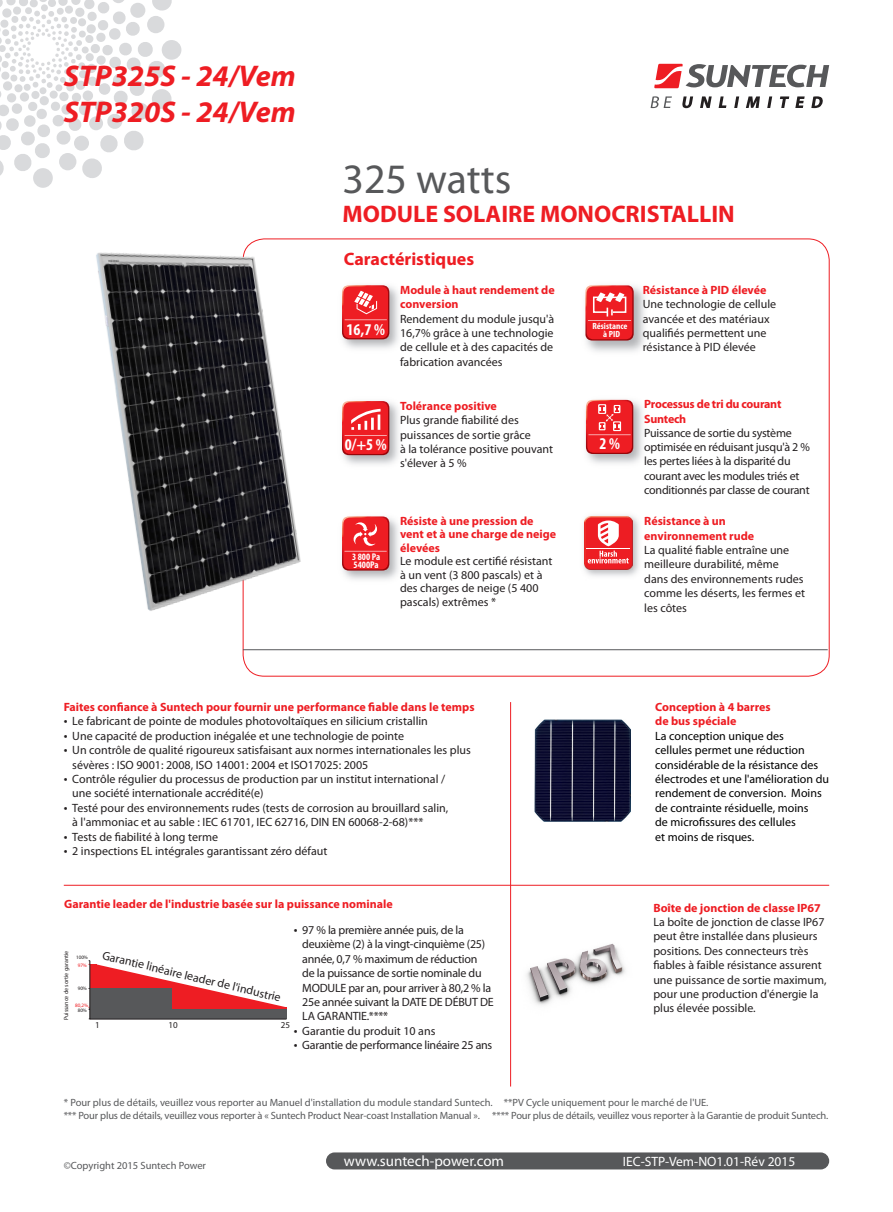
<style>
.page{position:relative;width:893px;height:1212px;background:#fff}
.page>*{position:absolute;margin:0;border:0;box-sizing:border-box;transform-origin:0 0}
.t1{font:42px "Myriad Pro";color:#57585a}
.t2{font:italic 700 30px "Myriad Pro";color:#ee1d23}
.t3{font:700 24px "Myriad Pro";color:#ee1d23}
.t4{font:700 18px "Myriad Pro";color:#ee1d23}
.t5{font:700 condensed 16.5px "Myriad Pro";color:#fff}
.t6{font:15px "Myriad Pro";color:#fff}
.t7{font:13.5px "Myriad Pro";color:#fff}
.bulleting{font:12px/14.4px "Myriad Pro";color:#231f20}
.bulleting-2{font:12px/14.4px "Myriad Pro";letter-spacing:-.02em;color:#231f20}
.t8{font:700 12px/14.4px "Myriad Pro";color:#ee1d23}
.t9{font:12px/14.4px "Myriad Pro";color:#000}
.t10{font:700 12px/14.2px "Myriad Pro";letter-spacing:-.02em;color:#ee1d23}
.t11{font:10.5px "Myriad Pro";letter-spacing:-.01em;color:#57585a}
.t12{font:700 condensed 9.75px "Myriad Pro";color:#fff}
.t13{font:700 condensed 9px "Myriad Pro";color:#fff;scale:1.05 1}
.t14{font:9px "Myriad Pro";color:#231f20}
.t15{font:6px "Myriad Pro";color:#231f20}
.t16{font:5.1px "Myriad Pro";color:#231f20}
.t17{font:5.1px "Myriad Pro";color:#ee1d23}
.s1{font-size:13.5px}
</style>
<div class="page">
<svg style="left:0;top:0;width:181px;height:188px"></svg>
<div style="left:326px;top:1152px;width:503px;height:17px;background:#57585a;border-radius:8px"></div>
<hr style="left:243px;top:649px;width:585px;height:1px;background:#57585a">
<img style="left:343px;top:286px;width:56px;height:63px">
<svg style="left:342px;top:285px;width:47px;height:54px"></svg>
<img style="left:343px;top:402px;width:56px;height:63px">
<svg style="left:342px;top:401px;width:47px;height:54px"></svg>
<img style="left:343px;top:518px;width:56px;height:62px">
<svg style="left:342px;top:516px;width:47px;height:54px"></svg>
<img style="left:585px;top:399px;width:58px;height:65px">
<svg style="left:586px;top:400px;width:47px;height:54px"></svg>
<img style="left:586px;top:286px;width:59px;height:66px">
<svg style="left:585px;top:285px;width:49px;height:55px"></svg>
<img style="left:583px;top:515px;width:56px;height:61px">
<img style="left:585px;top:516px;width:47px;height:53px">
<hr style="left:587px;top:548px;width:43px;height:1px;background:#fff">
<svg style="left:588px;top:520px;width:41px;height:43px"></svg>
<img style="left:534px;top:719px;width:96px;height:102px">
<div style="left:96px;top:1007px;width:191px;height:12px;background:#ee1d23"></div>
<div style="left:90px;top:964px;width:6px;height:55px;background:#ee1d23"></div>
<svg style="left:96px;top:964px;width:189px;height:43px"></svg>
<div style="left:90px;top:989px;width:81px;height:30px;background:#57585a"></div>
<div style="left:167px;top:1009px;width:120px;height:10px;background:#57585a"></div>
<hr style="left:90px;top:1019px;width:196px;height:1px;background:#231f20">
<hr style="left:90px;top:961px;width:1px;height:58px;background:#231f20">
<hr style="left:64px;top:885px;width:765px;height:1px;background:#ee1d23">
<hr style="left:510px;top:702px;width:1px;height:384px;background:#ee1d23">
<img style="left:526px;top:943px;width:99px;height:62px">
<img style="left:96px;top:238px;width:236px;height:386px">
<svg style="left:654px;top:64px;width:175px;height:24px"></svg>
<svg style="left:682px;top:96px;width:11px;height:12px"></svg>
<svg style="left:700px;top:96px;width:12px;height:12px"></svg>
<svg style="left:719px;top:96px;width:7px;height:12px"></svg>
<svg style="left:734px;top:96px;width:5px;height:12px"></svg>
<svg style="left:746px;top:96px;width:14px;height:12px"></svg>
<svg style="left:767px;top:96px;width:5px;height:12px"></svg>
<svg style="left:780px;top:96px;width:9px;height:12px"></svg>
<svg style="left:795px;top:96px;width:10px;height:12px"></svg>
<svg style="left:811px;top:96px;width:12px;height:12px"></svg>
<svg style="left:651px;top:96px;width:21px;height:12px"></svg>
<p class="t2" style="left:64px;top:57px;width:233px">STP325S - 24/Vem</p>
<p class="t2" style="left:64px;top:93px;width:233px">STP320S - 24/Vem</p>
<p class="t1" style="left:342px;top:153px;width:170px">325 watts</p>
<p class="t3" style="left:342px;top:198px;width:394px">MODULE SOLAIRE MONOCRISTALLIN</p>
<p class="t4" style="left:344px;top:247px;width:132px">Caractéristiques</p>
<p class="t5" style="left:347px;top:319px;width:40px">16,7 %</p>
<p class="t8" style="left:400px;top:282px;width:156px">Module à haut rendement de conversion</p>
<p class="bulleting" style="left:400px;top:311px;width:156px;text-align:justify">Rendement du module jusqu'à 16,7% grâce à une technologie de cellule et à des capacités de fabrication avancées</p>
<p class="t5" style="left:345px;top:434px;width:43px">0/+5 %</p>
<p class="t8" style="left:400px;top:398px;width:98px">Tolérance positive</p>
<p class="bulleting" style="left:400px;top:413px;width:155px">Plus grande fiabilité des puissances de sortie grâce<br>à la tolérance positive pouvant s'élever à 5 %</p>
<p class="t12" style="left:352px;top:550px;width:30px">3 800 Pa</p>
<p class="t12" style="left:354px;top:558px;width:27px">5400Pa</p>
<p class="t8" style="left:400px;top:514px;width:157px;line-height:13.5px">Résiste à une pression de vent et à une charge de neige élevées</p>
<p class="bulleting" style="left:400px;top:554px;width:154px;line-height:13.5px">Le module est certifié résistant à un vent (3 800 pascals) et à des charges de neige (5 400 pascals) extrêmes *</p>
<p class="t13" style="left:592px;top:320px;width:35px">Résistance</p>
<p class="t13" style="left:603px;top:329px;width:17px">à PID</p>
<p class="t8" style="left:643px;top:282px;width:125px">Résistance à PID élevée</p>
<p class="bulleting" style="left:643px;top:297px;width:135px">Une technologie de cellule avancée et des matériaux qualifiés permettent une résistance à PID élevée</p>
<p class="t5" style="left:599px;top:433px;width:22px">2 %</p>
<p class="t10" style="left:644px;top:397px;width:139px">Processus de tri du courant<br>Suntech</p>
<p class="bulleting-2" style="left:644px;top:425px;width:167px">Puissance de sortie du système optimisée en réduisant jusqu'à 2 % les pertes liées à la disparité du courant avec les modules triés et conditionnés par classe de courant</p>
<p class="t8" style="left:644px;top:513px;width:112px">Résistance à un environnement rude</p>
<p class="bulleting" style="left:644px;top:542px;width:162px">La qualité fiable entraîne une meilleure durabilité, même dans des environnements rudes comme les déserts, les fermes et les côtes</p>
<p class="t8" style="left:64px;top:699px;width:412px">Faites confiance à Suntech pour fournir une performance fiable dans le temps</p>
<p class="bulleting" style="left:64px;top:714px;width:366px"><span class="s1">•</span> Le fabricant de pointe de modules photovoltaïques en silicium cristallin</p>
<p class="bulleting" style="left:64px;top:728px;width:342px"><span class="s1">•</span> Une capacité de production inégalée et une technologie de pointe</p>
<p class="bulleting" style="left:72px;top:743px;width:400px;text-indent:-9px"><span class="s1">•</span> Un contrôle de qualité rigoureux satisfaisant aux normes internationales les plus sévères : ISO 9001: 2008, ISO 14001: 2004 et ISO17025: 2005</p>
<p class="bulleting" style="left:72px;top:772px;width:374px;text-indent:-9px"><span class="s1">•</span> Contrôle régulier du processus de production par un institut international / une société internationale accrédité(e)</p>
<p class="bulleting" style="left:72px;top:800px;width:377px;text-indent:-9px"><span class="s1">•</span> Testé pour des environnements rudes (tests de corrosion au brouillard salin, à l'ammoniac et au sable : IEC 61701, IEC 62716, DIN EN 60068-2-68)***</p>
<p class="bulleting" style="left:64px;top:829px;width:156px"><span class="s1">•</span> Tests de fiabilité à long terme</p>
<p class="bulleting" style="left:64px;top:844px;width:265px"><span class="s1">•</span> 2 inspections EL intégrales garantissant zéro défaut</p>
<p class="t8" style="left:64px;top:897px;width:330px">Garantie leader de l'industrie basée sur la puissance nominale</p>
<p class="bulleting-2" style="left:302px;top:922px;width:193px;text-indent:-9px"><span class="s1">•</span> 97 % la première année puis, de la deuxième (2) à la vingt-cinquième (25) année, 0,7 % maximum de réduction<br>de la puissance de sortie nominale du MODULE par an, pour arriver à 80,2 % la 25e année suivant la DATE DE DÉBUT DE LA GARANTIE.****</p>
<p class="bulleting" style="left:294px;top:1023px;width:143px"><span class="s1">•</span> Garantie du produit 10 ans</p>
<p class="bulleting-2" style="left:294px;top:1038px;width:200px"><span class="s1">•</span> Garantie de performance linéaire 25 ans</p>
<p class="t15" style="left:63px;top:1020px;width:71px;rotate:-90deg">Puissance de sortie garantie</p>
<p class="t16" style="left:76px;top:954px;width:13px">100%</p>
<p class="bulleting" style="left:105px;top:947px;width:185px;rotate:14deg">Garantie linéaire leader de l'industrie</p>
<p class="t17" style="left:78px;top:962px;width:11px">97%</p>
<p class="t16" style="left:78px;top:985px;width:11px">90%</p>
<p class="t17" style="left:75px;top:1002px;width:14px">80,2%</p>
<p class="t16" style="left:78px;top:1007px;width:11px">80%</p>
<p class="t14" style="left:95px;top:1019px;width:6px">1</p>
<p class="t14" style="left:169px;top:1019px;width:11px">10</p>
<p class="t14" style="left:281px;top:1019px;width:11px">25</p>
<p class="t8" style="left:655px;top:699px;width:117px">Conception à 4 barres de bus spéciale</p>
<p class="t9" style="left:655px;top:728px;width:175px">La conception unique des<br>cellules permet une réduction considérable de la résistance des électrodes et une l'amélioration du rendement de conversion. Moins de contrainte résiduelle, moins<br>de microfissures des cellules<br>et moins de risques.</p>
<p class="t8" style="left:653px;top:900px;width:169px">Boîte de jonction de classe IP67</p>
<p class="bulleting" style="left:653px;top:914px;width:175px">La boîte de jonction de classe IP67 peut être installée dans plusieurs positions. Des connecteurs très fiables à faible résistance assurent une puissance de sortie maximum, pour une production d'énergie la plus élevée possible.</p>
<p class="t11" style="left:64px;top:1096px;width:646px">* Pour plus de détails, veuillez vous reporter au Manuel d'installation du module standard Suntech. **PV Cycle uniquement pour le marché de l'UE.</p>
<p class="t11" style="left:64px;top:1109px;width:766px">*** Pour plus de détails, veuillez vous reporter à « Suntech Product Near-coast Installation Manual ». **** Pour plus de détails, veuillez vous reporter à la Garantie de produit Suntech.</p>
<p class="t11" style="left:64px;top:1159px;width:144px">©Copyright 2015 Suntech Power</p>
<p class="t6" style="left:344px;top:1151px;width:162px">www.suntech-power.com</p>
<p class="t7" style="left:623px;top:1153px;width:174px">IEC-STP-Vem-NO1.01-Rév 2015</p>
</div>
